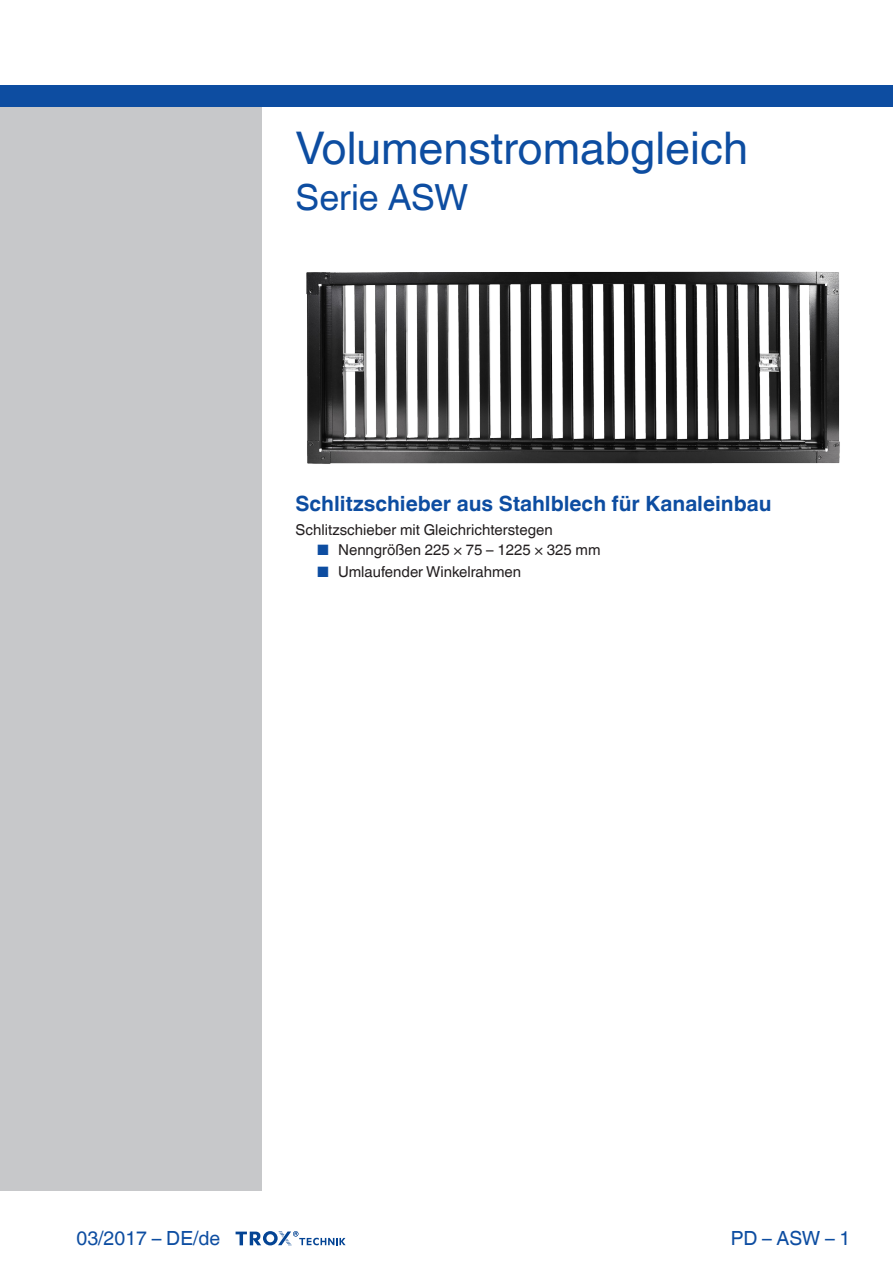
<style>
.page{position:relative;width:893px;height:1263px;background:#fff}
.page>*{position:absolute;margin:0;border:0;box-sizing:border-box;transform-origin:0 0}
.leaflet_head1{font:45px "TROX Helvetica";color:#0d4da1}
.Standard_oben_links{font:36px "TROX Helvetica";color:#0d4da1}
.leaflet_intro_descr{font:700 21px "TROX Helvetica";color:#0d4da1}
.country{font:19.5px "TROX Helvetica";color:#0d4da1}
.pagina_li-re{font:19.5px "TROX Helvetica";color:#0d4da1}
.leaflet_intro_descr-2{font:15px "TROX Helvetica";color:#231f20}
.s1{color:#0d4da1}
</style>
<div class="page">
<div style="left:0;top:106px;width:261px;height:1084px;background:#c7c8ca"></div>
<div style="left:0;top:85px;width:893px;height:21px;background:#0d4da1"></div>
<svg style="left:236px;top:1231px;width:110px;height:15px"></svg>
<img style="left:306px;top:271px;width:534px;height:193px">
<p class="leaflet_head1" style="left:296px;top:122px;width:454px">Volumenstromabgleich</p>
<p class="Standard_oben_links" style="left:296px;top:176px;width:174px">Serie ASW</p>
<p class="leaflet_intro_descr" style="left:296px;top:491px;width:478px">Schlitzschieber aus Stahlblech für Kanaleinbau</p>
<p class="leaflet_intro_descr-2" style="left:296px;top:521px;width:259px">Schlitzschieber mit Gleichrichterstegen</p>
<p class="leaflet_intro_descr-2" style="left:317px;top:541px;width:285px"><span class="s1">■</span> Nenngrößen 225 × 75 – 1225 × 325 mm</p>
<p class="leaflet_intro_descr-2" style="left:317px;top:563px;width:206px"><span class="s1">■</span> Umlaufender Winkelrahmen</p>
<p class="country" style="left:77px;top:1227px;width:145px">03/2017 – DE/de</p>
<p class="pagina_li-re" style="left:731px;top:1227px;width:121px">PD – ASW – 1</p>
</div>
